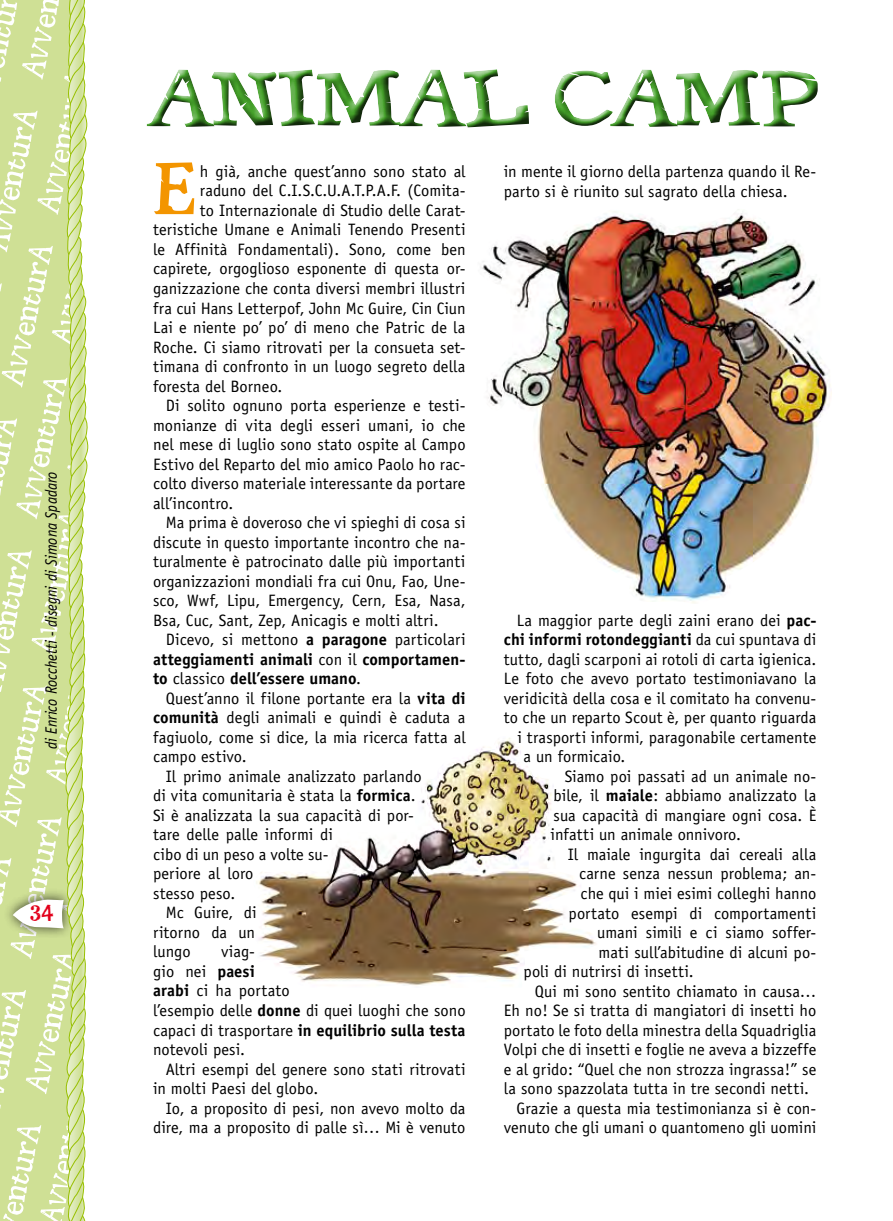
<style>
.page{position:relative;width:893px;height:1221px;background:#fff}
.page>*{position:absolute;margin:0;border:0;box-sizing:border-box;transform-origin:0 0}
.t1{font:60px "Seriffic Grunge";color:#45a12a;scale:1.39 1}
.t2{font:57.75px "Seriffic Grunge";color:#f39500}
.t3{font:18px "Seriffic Grunge";color:#e2001b}
.t4{font:16.5px/19.5px "Officina Sans";color:#000}
.t5{font:700 16.5px "Officina Sans";letter-spacing:.005em;color:#000}
.t6{font:italic 16.5px "Officina Sans";color:#000;scale:.9 1}
.s1{font-weight:700}
.s2{font-weight:400}
</style>
<div class="page">
<div style="left:140px;top:63px;width:686px;height:73px;background:#000;opacity:.75"></div>
<svg style="left:0;top:0;width:89px;height:1220px;background:#d5e4a3"></svg>
<img style="left:256px;top:738px;width:340px;height:248px">
<img style="left:480px;top:209px;width:352px;height:394px">
<p class="t6" style="left:42px;top:749px;width:310px;rotate:-90deg">di Enrico Rocchetti - disegni di Simona Spadaro</p>
<p class="t3" style="left:30px;top:901px;width:24px">34</p>
<h1 class="t1" style="left:149px;top:60px;width:482px">ANIMAL CAMP</h1>
<h2 class="t2" style="left:153px;top:152px;width:43px">E</h2>
<p class="t4" style="left:200px;top:162px;width:267px">h già, anche quest’anno sono stato al</p>
<p class="t4" style="left:200px;top:181px;width:267px">raduno del C.I.S.C.U.A.T.P.A.F. (Comita-</p>
<p class="t4" style="left:200px;top:201px;width:267px">to Internazionale di Studio delle Carat-</p>
<p class="t4" style="left:153px;top:220px;width:314px">teristiche Umane e Animali Tenendo Presenti</p>
<p class="t4" style="left:153px;top:240px;width:314px">le Affinità Fondamentali). Sono, come ben</p>
<p class="t4" style="left:153px;top:259px;width:314px">capirete, orgoglioso esponente di questa or-</p>
<p class="t4" style="left:153px;top:279px;width:314px">ganizzazione che conta diversi membri illustri</p>
<p class="t4" style="left:153px;top:298px;width:314px">fra cui Hans Letterpof, John Mc Guire, Cin Ciun</p>
<p class="t4" style="left:153px;top:318px;width:314px">Lai e niente po’ po’ di meno che Patric de la</p>
<p class="t4" style="left:153px;top:337px;width:314px">Roche. Ci siamo ritrovati per la consueta set-</p>
<p class="t4" style="left:153px;top:357px;width:314px">timana di confronto in un luogo segreto della</p>
<p class="t4" style="left:153px;top:376px;width:131px">foresta del Borneo.</p>
<p class="t4" style="left:166px;top:396px;width:301px">Di solito ognuno porta esperienze e testi-</p>
<p class="t4" style="left:153px;top:415px;width:314px">monianze di vita degli esseri umani, io che</p>
<p class="t4" style="left:153px;top:435px;width:314px">nel mese di luglio sono stato ospite al Campo</p>
<p class="t4" style="left:153px;top:454px;width:314px">Estivo del Reparto del mio amico Paolo ho rac-</p>
<p class="t4" style="left:153px;top:474px;width:314px">colto diverso materiale interessante da portare</p>
<p class="t4" style="left:153px;top:493px;width:82px">all’incontro.</p>
<p class="t4" style="left:166px;top:513px;width:301px">Ma prima è doveroso che vi spieghi di cosa si</p>
<p class="t4" style="left:153px;top:532px;width:314px">discute in questo importante incontro che na-</p>
<p class="t4" style="left:153px;top:552px;width:314px">turalmente è patrocinato dalle più importanti</p>
<p class="t4" style="left:153px;top:571px;width:314px">organizzazioni mondiali fra cui Onu, Fao, Une-</p>
<p class="t4" style="left:153px;top:591px;width:314px">sco, Wwf, Lipu, Emergency, Cern, Esa, Nasa,</p>
<p class="t4" style="left:153px;top:610px;width:287px">Bsa, Cuc, Sant, Zep, Anicagis e molti altri.</p>
<p class="t4" style="left:166px;top:630px;width:301px">Dicevo, si mettono <span class="s1">a paragone</span> particolari</p>
<p class="t5" style="left:153px;top:648px;width:314px">atteggiamenti animali <span class="s2">con il</span> comportamen-</p>
<p class="t5" style="left:153px;top:668px;width:210px">to <span class="s2">classico</span> dell’essere umano<span class="s2">.</span></p>
<p class="t4" style="left:166px;top:688px;width:301px">Quest’anno il filone portante era la <span class="s1">vita di</span></p>
<p class="t4" style="left:153px;top:708px;width:314px"><span class="s1">comunità</span> degli animali e quindi è caduta a</p>
<p class="t4" style="left:153px;top:727px;width:314px">fagiuolo, come si dice, la mia ricerca fatta al</p>
<p class="t4" style="left:153px;top:747px;width:95px">campo estivo.</p>
<p class="t4" style="left:166px;top:766px;width:257px">Il primo animale analizzato parlando</p>
<p class="t4" style="left:153px;top:786px;width:264px">di vita comunitaria è stata la <span class="s1">formica</span>.</p>
<p class="t4" style="left:153px;top:805px;width:262px">Si è analizzata la sua capacità di por-</p>
<p class="t4" style="left:153px;top:825px;width:181px">tare delle palle informi di</p>
<p class="t4" style="left:153px;top:844px;width:177px">cibo di un peso a volte su-</p>
<p class="t4" style="left:153px;top:864px;width:102px">periore al loro</p>
<p class="t4" style="left:153px;top:883px;width:84px">stesso peso.</p>
<p class="t4" style="left:166px;top:903px;width:92px">Mc Guire, di</p>
<p class="t4" style="left:153px;top:922px;width:103px">ritorno da un</p>
<p class="t4" style="left:153px;top:942px;width:39px">lungo</p>
<p class="t4" style="left:153px;top:942px;width:314px;text-indent:68px">viag-<br>gio nei <span class="s1">paesi<br>arabi</span> ci ha portato<br>l’esempio delle <span class="s1">donne</span> di quei luoghi che sono capaci di trasportare <span class="s1">in equilibrio sulla testa </span>notevoli pesi.</p>
<p class="t4" style="left:153px;top:1059px;width:314px;text-indent:13px">Altri esempi del genere sono stati ritrovati in molti Paesi del globo.</p>
<p class="t4" style="left:153px;top:1098px;width:314px;text-align:right">Io, a proposito di pesi, non avevo molto da dire, ma a proposito di palle sì… Mi è venuto</p>
<p class="t4" style="left:504px;top:162px;width:314px">in mente il giorno della partenza quando il Re&shy;parto si è riunito sul sagrato della chiesa.</p>
<p class="t4" style="left:517px;top:610px;width:301px">La maggior parte degli zaini erano dei <span class="s1">pac-</span></p>
<p class="t5" style="left:504px;top:629px;width:314px">chi informi rotondeggianti <span class="s2">da cui spuntava di</span></p>
<p class="t4" style="left:504px;top:649px;width:314px">tutto, dagli scarponi ai rotoli di carta igienica.</p>
<p class="t4" style="left:504px;top:669px;width:314px">Le foto che avevo portato testimoniavano la</p>
<p class="t4" style="left:504px;top:688px;width:314px">veridicità della cosa e il comitato ha convenu-</p>
<p class="t4" style="left:504px;top:708px;width:314px">to che un reparto Scout è, per quanto riguarda</p>
<p class="t4" style="left:518px;top:727px;width:300px">i trasporti informi, paragonabile certamente</p>
<p class="t4" style="left:524px;top:747px;width:103px">a un formicaio.</p>
<p class="t4" style="left:565px;top:766px;width:253px">Siamo poi passati ad un animale no-</p>
<p class="t4" style="left:554px;top:786px;width:264px">bile, il <span class="s1">maiale</span>: abbiamo analizzato la</p>
<p class="t4" style="left:554px;top:805px;width:264px">sua capacità di mangiare ogni cosa. È</p>
<p class="t4" style="left:551px;top:825px;width:192px">infatti un animale onnivoro.</p>
<p class="t4" style="left:568px;top:844px;width:250px">Il maiale ingurgita dai cereali alla</p>
<p class="t4" style="left:579px;top:864px;width:239px">carne senza nessun problema; an-</p>
<p class="t4" style="left:581px;top:883px;width:237px">che qui i miei esimi colleghi hanno</p>
<p class="t4" style="left:569px;top:903px;width:249px">portato esempi di comportamenti</p>
<p class="t4" style="left:597px;top:922px;width:221px">umani simili e ci siamo soffer-</p>
<p class="t4" style="left:599px;top:942px;width:219px">mati sull’abitudine di alcuni po-</p>
<p class="t4" style="left:524px;top:961px;width:172px">poli di nutrirsi di insetti.</p>
<p class="t4" style="left:535px;top:981px;width:283px">Qui mi sono sentito chiamato in causa…</p>
<p class="t4" style="left:504px;top:1000px;width:314px">Eh no! Se si tratta di mangiatori di insetti ho</p>
<p class="t4" style="left:504px;top:1020px;width:314px">portato le foto della minestra della Squadriglia</p>
<p class="t4" style="left:504px;top:1039px;width:314px">Volpi che di insetti e foglie ne aveva a bizzeffe</p>
<p class="t4" style="left:504px;top:1059px;width:314px">e al grido: “Quel che non strozza ingrassa!” se</p>
<p class="t4" style="left:504px;top:1078px;width:307px">la sono spazzolata tutta in tre secondi netti.</p>
<p class="t4" style="left:517px;top:1098px;width:301px">Grazie a questa mia testimonianza si è con-</p>
<p class="t4" style="left:504px;top:1117px;width:314px">venuto che gli umani o quantomeno gli uomini</p>
</div>
